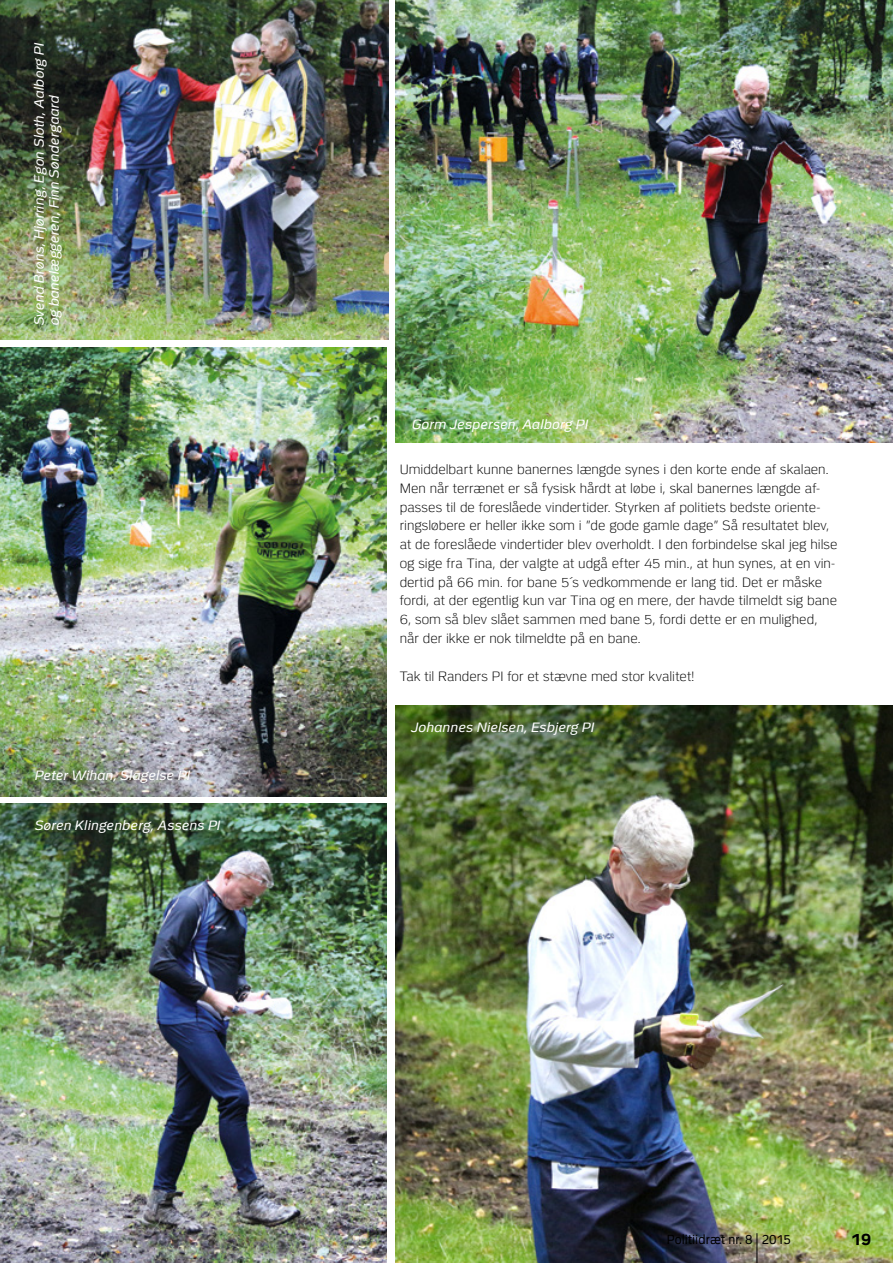
<style>
.page{position:relative;width:893px;height:1263px;background:#fff}
.page>*{position:absolute;margin:0;border:0;box-sizing:border-box;transform-origin:0 0}
.t1{font:700 16.5px "Politi";color:#000}
.t2{font:300 13.5px/18.8px "Politi";color:#000}
.t3{font:italic 13.5px/15px "Politi";letter-spacing:.005em;color:#fff}
.t4{font:13.2px "Politi";letter-spacing:.005em;color:#000;scale:.91 1}
</style>
<div class="page">
<img style="left:395px;top:706px;width:498px;height:557px">
<hr style="left:757px;top:1233px;width:1px;height:30px;background:#000">
<img style="left:0;top:0;width:388px;height:340px">
<img style="left:395px;top:0;width:498px;height:442px">
<img style="left:0;top:347px;width:387px;height:449px">
<img style="left:0;top:804px;width:387px;height:459px">
<p class="t3" style="left:32px;top:326px;width:285px;rotate:-90deg">Svend Brøns, Hjørring, Egon Sloth, Aalborg PI og banelæggeren, Finn Søndergaard</p>
<p class="t3" style="left:34px;top:767px;width:157px">Peter Wihan, Slagelse PI</p>
<p class="t3" style="left:34px;top:817px;width:187px">Søren Klingenberg, Assens PI</p>
<p class="t3" style="left:411px;top:417px;width:178px">Gorm Jespersen, Aalborg PI</p>
<p class="t2" style="left:400px;top:460px;width:439px">Umiddelbart kunne banernes længde synes i den korte ende af skalaen.<br>Men når terrænet er så fysisk hårdt at løbe i, skal banernes længde af&shy;passes til de foreslåede vindertider. Styrken af politiets bedste oriente&shy;ringsløbere er heller ikke som i ”de gode gamle dage” Så resultatet blev, at de foreslåede vindertider blev overholdt. I den forbindelse skal jeg hilse og sige fra Tina, der valgte at udgå efter 45 min., at hun synes, at en vin&shy;dertid på 66 min. for bane 5´s vedkommende er lang tid. Det er måske fordi, at der egentlig kun var Tina og en mere, der havde tilmeldt sig bane 6, som så blev slået sammen med bane 5, fordi dette er en mulighed, når der ikke er nok tilmeldte på en bane.</p>
<p class="t2" style="left:400px;top:667px;width:297px">Tak til Randers PI for et stævne med stor kvalitet!</p>
<p class="t3" style="left:410px;top:720px;width:185px">Johannes Nielsen, Esbjerg PI</p>
<p class="t4" style="left:667px;top:1232px;width:138px">Politiidræt nr. 8 2015</p>
<p class="t1" style="left:851px;top:1230px;width:22px">19</p>
</div>
